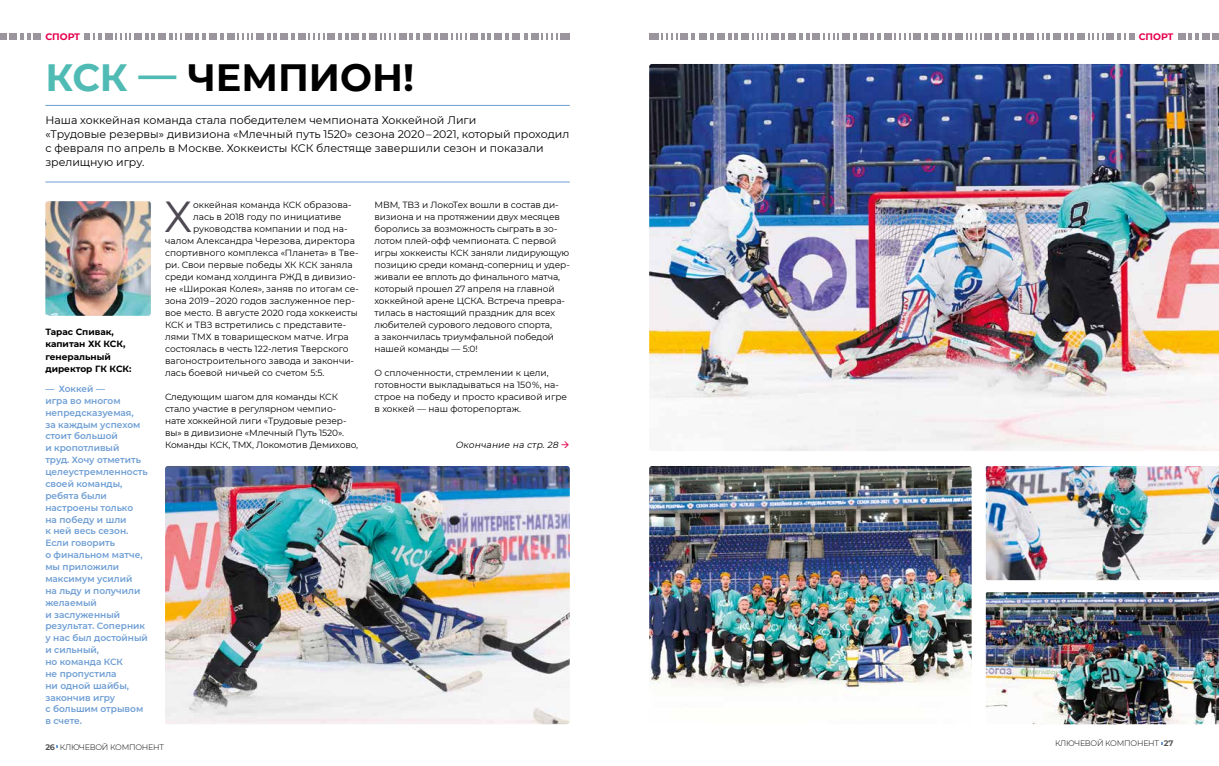
<style>
.page{position:relative;width:1219px;height:766px;background:#fff}
.page>*{position:absolute;margin:0;border:0;box-sizing:border-box;transform-origin:0 0}
.t1{font:43.3px "Montserrat";color:#4d4852}
.t2{font:700 38px "Montserrat";color:#000}
.t3{font:11px/14px "Montserrat";color:#000}
.t4{font:700 9.4px "Montserrat";color:#e5004f}
.t5{font:9px/12px "Montserrat";letter-spacing:-.01em;color:#000}
.t6{font:600 9px/11.9px "Montserrat";color:#6e9ed4}
.t7{font:700 9px/12.3px "Montserrat";color:#000}
.t8{font:italic 9px "Montserrat";color:#000}
.t9{font:300 8px "Montserrat";letter-spacing:-.03em;color:#000}
.s1{color:#50bbb4}
.s2{color:#e5004f}
.s3{font-weight:700;color:#565655}
</style>
<div class="page">
<div style="left:33px;top:33px;width:8px;height:7px;background:#9b969d"></div>
<div style="left:9px;top:33px;width:8px;height:7px;background:#9b969d"></div>
<svg style="left:20px;top:33px;width:11px;height:7px"></svg>
<div style="left:0;top:33px;width:6px;height:7px;background:#9b969d"></div>
<div style="left:209px;top:33px;width:8px;height:7px;background:#9b969d"></div>
<div style="left:185px;top:33px;width:8px;height:7px;background:#9b969d"></div>
<svg style="left:195px;top:33px;width:11px;height:7px"></svg>
<div style="left:84px;top:33px;width:6px;height:7px;background:#9b969d"></div>
<svg style="left:169px;top:33px;width:13px;height:7px"></svg>
<div style="left:280px;top:33px;width:8px;height:7px;background:#9b969d"></div>
<div style="left:256px;top:33px;width:8px;height:7px;background:#9b969d"></div>
<div style="left:227px;top:33px;width:7px;height:7px;background:#9b969d"></div>
<svg style="left:267px;top:33px;width:10px;height:7px"></svg>
<svg style="left:220px;top:33px;width:4px;height:7px"></svg>
<svg style="left:237px;top:33px;width:16px;height:7px"></svg>
<div style="left:158px;top:33px;width:8px;height:7px;background:#9b969d"></div>
<div style="left:134px;top:33px;width:8px;height:7px;background:#9b969d"></div>
<div style="left:105px;top:33px;width:7px;height:7px;background:#9b969d"></div>
<svg style="left:145px;top:33px;width:10px;height:7px"></svg>
<svg style="left:93px;top:33px;width:9px;height:7px"></svg>
<svg style="left:115px;top:33px;width:16px;height:7px"></svg>
<div style="left:351px;top:33px;width:8px;height:7px;background:#9b969d"></div>
<div style="left:327px;top:33px;width:8px;height:7px;background:#9b969d"></div>
<div style="left:298px;top:33px;width:8px;height:7px;background:#9b969d"></div>
<svg style="left:338px;top:33px;width:11px;height:7px"></svg>
<svg style="left:291px;top:33px;width:4px;height:7px"></svg>
<svg style="left:308px;top:33px;width:17px;height:7px"></svg>
<div style="left:423px;top:33px;width:8px;height:7px;background:#9b969d"></div>
<div style="left:399px;top:33px;width:7px;height:7px;background:#9b969d"></div>
<div style="left:369px;top:33px;width:8px;height:7px;background:#9b969d"></div>
<svg style="left:409px;top:33px;width:11px;height:7px"></svg>
<svg style="left:362px;top:33px;width:4px;height:7px"></svg>
<svg style="left:380px;top:33px;width:16px;height:7px"></svg>
<div style="left:494px;top:33px;width:8px;height:7px;background:#9b969d"></div>
<div style="left:470px;top:33px;width:8px;height:7px;background:#9b969d"></div>
<div style="left:440px;top:33px;width:8px;height:7px;background:#9b969d"></div>
<svg style="left:481px;top:33px;width:10px;height:7px"></svg>
<svg style="left:434px;top:33px;width:4px;height:7px"></svg>
<svg style="left:451px;top:33px;width:16px;height:7px"></svg>
<div style="left:560px;top:33px;width:10px;height:7px;background:#9b969d"></div>
<div style="left:531px;top:33px;width:8px;height:7px;background:#9b969d"></div>
<svg style="left:524px;top:33px;width:4px;height:7px"></svg>
<svg style="left:541px;top:33px;width:17px;height:7px"></svg>
<div style="left:512px;top:33px;width:8px;height:7px;background:#9b969d"></div>
<svg style="left:505px;top:33px;width:4px;height:7px"></svg>
<div style="left:1178px;top:33px;width:8px;height:7px;background:#9b969d"></div>
<div style="left:1202px;top:33px;width:8px;height:7px;background:#9b969d"></div>
<svg style="left:1188px;top:33px;width:11px;height:7px"></svg>
<div style="left:1212px;top:33px;width:7px;height:7px;background:#9b969d"></div>
<div style="left:1002px;top:33px;width:8px;height:7px;background:#9b969d"></div>
<div style="left:1026px;top:33px;width:8px;height:7px;background:#9b969d"></div>
<svg style="left:1013px;top:33px;width:11px;height:7px"></svg>
<div style="left:1128px;top:33px;width:6px;height:7px;background:#9b969d"></div>
<svg style="left:1037px;top:33px;width:13px;height:7px"></svg>
<div style="left:931px;top:33px;width:8px;height:7px;background:#9b969d"></div>
<div style="left:955px;top:33px;width:8px;height:7px;background:#9b969d"></div>
<div style="left:984px;top:33px;width:8px;height:7px;background:#9b969d"></div>
<svg style="left:942px;top:33px;width:10px;height:7px"></svg>
<svg style="left:995px;top:33px;width:4px;height:7px"></svg>
<svg style="left:966px;top:33px;width:16px;height:7px"></svg>
<div style="left:1053px;top:33px;width:8px;height:7px;background:#9b969d"></div>
<div style="left:1077px;top:33px;width:8px;height:7px;background:#9b969d"></div>
<div style="left:1106px;top:33px;width:8px;height:7px;background:#9b969d"></div>
<svg style="left:1064px;top:33px;width:10px;height:7px"></svg>
<svg style="left:1117px;top:33px;width:9px;height:7px"></svg>
<svg style="left:1088px;top:33px;width:16px;height:7px"></svg>
<div style="left:860px;top:33px;width:8px;height:7px;background:#9b969d"></div>
<div style="left:884px;top:33px;width:8px;height:7px;background:#9b969d"></div>
<div style="left:913px;top:33px;width:8px;height:7px;background:#9b969d"></div>
<svg style="left:870px;top:33px;width:11px;height:7px"></svg>
<svg style="left:924px;top:33px;width:4px;height:7px"></svg>
<svg style="left:894px;top:33px;width:16px;height:7px"></svg>
<div style="left:788px;top:33px;width:8px;height:7px;background:#9b969d"></div>
<div style="left:812px;top:33px;width:8px;height:7px;background:#9b969d"></div>
<div style="left:842px;top:33px;width:8px;height:7px;background:#9b969d"></div>
<svg style="left:799px;top:33px;width:11px;height:7px"></svg>
<svg style="left:853px;top:33px;width:3px;height:7px"></svg>
<svg style="left:823px;top:33px;width:16px;height:7px"></svg>
<div style="left:717px;top:33px;width:8px;height:7px;background:#9b969d"></div>
<div style="left:741px;top:33px;width:8px;height:7px;background:#9b969d"></div>
<div style="left:771px;top:33px;width:7px;height:7px;background:#9b969d"></div>
<svg style="left:728px;top:33px;width:10px;height:7px"></svg>
<svg style="left:781px;top:33px;width:4px;height:7px"></svg>
<svg style="left:752px;top:33px;width:16px;height:7px"></svg>
<div style="left:649px;top:33px;width:10px;height:7px;background:#9b969d"></div>
<div style="left:680px;top:33px;width:8px;height:7px;background:#9b969d"></div>
<svg style="left:691px;top:33px;width:4px;height:7px"></svg>
<svg style="left:661px;top:33px;width:16px;height:7px"></svg>
<div style="left:699px;top:33px;width:8px;height:7px;background:#9b969d"></div>
<svg style="left:710px;top:33px;width:4px;height:7px"></svg>
<hr style="left:45px;top:181px;width:525px;height:1px;background:#6e9ed4">
<hr style="left:45px;top:105px;width:525px;height:1px;background:#6e9ed4">
<img style="left:45px;top:201px;width:106px;height:115px">
<img style="left:165px;top:466px;width:405px;height:258px">
<img style="left:649px;top:466px;width:323px;height:224px">
<img style="left:986px;top:466px;width:233px;height:114px">
<img style="left:986px;top:592px;width:233px;height:132px">
<img style="left:649px;top:64px;width:570px;height:387px">
<p class="t4" style="left:45px;top:30px;width:36px">СПОРТ</p>
<p class="t4" style="left:1139px;top:30px;width:36px">СПОРТ</p>
<h2 class="t2" style="left:45px;top:50px;width:370px"><span class="s1">КСК —</span> ЧЕМПИОН!</h2>
<p class="t3" style="left:45px;top:113px;width:526px">Наша хоккейная команда стала победителем чемпионата Хоккейной Лиги<br>«Трудовые резервы» дивизиона «Млечный путь 1520» сезона 2020 – 2021, который проходил с февраля по апрель в Москве. Хоккеисты КСК блестяще завершили сезон и показали зрелищную игру.</p>
<h1 class="t1" style="left:164px;top:187px;width:30px">Х</h1>
<p class="t5" style="left:193px;top:198px;width:160px">оккейная команда КСК образова-</p>
<p class="t5" style="left:374px;top:198px;width:197px">МВМ, ТВЗ и ЛокоТех вошли в состав ди&shy;визиона и на протяжении двух месяцев боролись за возможность сыграть в зо&shy;лотом плей-офф чемпионата. С первой игры хоккеисты КСК заняли лидирующую позицию среди команд-соперниц и удер&shy;живали ее вплоть до финального матча, который прошел 27 апреля на главной хоккейной арене ЦСКА. Встреча превра&shy;тилась в настоящий праздник для всех любителей сурового ледового спорта,<br>а закончилась триумфальной победой нашей команды — 5:0!</p>
<p class="t5" style="left:374px;top:366px;width:194px">О сплоченности, стремлении к цели, готовности выкладываться на 150 %, на&shy;строе на победу и просто красивой игре в хоккей — наш фоторепортаж.</p>
<p class="t8" style="left:455px;top:438px;width:116px">Окончание на стр. 28 <span class="s2">→</span></p>
<p class="t5" style="left:193px;top:210px;width:150px">лась в 2018 году по инициативе</p>
<p class="t5" style="left:193px;top:222px;width:156px">руководства компании и под на-</p>
<p class="t5" style="left:165px;top:234px;width:191px">чалом Александра Черезова, директора</p>
<p class="t5" style="left:165px;top:246px;width:195px">спортивного комплекса «Планета» в Тве-</p>
<p class="t5" style="left:165px;top:258px;width:189px">ри. Свои первые победы ХК КСК заняла</p>
<p class="t5" style="left:165px;top:270px;width:192px">среди команд холдинга РЖД в дивизио-</p>
<p class="t5" style="left:165px;top:282px;width:195px">не «Широкая Колея», заняв по итогам се-</p>
<p class="t5" style="left:165px;top:294px;width:191px">зона 2019 – 2020 годов заслуженное пер-</p>
<p class="t5" style="left:165px;top:306px;width:194px">вое место. В августе 2020 года хоккеисты</p>
<p class="t5" style="left:165px;top:318px;width:183px">КСК и ТВЗ встретились с представите-</p>
<p class="t5" style="left:165px;top:330px;width:185px">лями ТМХ в товарищеском матче. Игра</p>
<p class="t5" style="left:165px;top:342px;width:185px">состоялась в честь 122‑летия Тверского</p>
<p class="t5" style="left:165px;top:354px;width:190px">вагоностроительного завода и закончи-</p>
<p class="t5" style="left:165px;top:366px;width:161px">лась боевой ничьей со счетом 5:5.</p>
<p class="t5" style="left:165px;top:390px;width:195px">Следующим шагом для команды КСК стало участие в регулярном чемпио&shy;нате хоккейной лиги «Трудовые резер&shy;вы» в дивизионе «Млечный Путь 1520».<br>Команды КСК, ТМХ, Локомотив Демихово,</p>
<p class="t7" style="left:45px;top:325px;width:88px">Тарас Спивак, капитан ХК КСК, генеральный директор ГК КСК:</p>
<p class="t6" style="left:45px;top:382px;width:104px">— Хоккей —<br>игра во многом непредсказуемая,<br>за каждым успехом стоит большой<br>и кропотливый<br>труд. Хочу отметить целеустремленность своей команды, ребята были настроены только<br>на победу и шли<br>к ней весь сезон.<br>Если говорить<br>о финальном матче, мы приложили максимум усилий<br>на льду и получили желаемый<br>и заслуженный результат. Соперник у нас был достойный и сильный,<br>но команда КСК<br>не пропустила<br>ни одной шайбы, закончив игру<br>с большим отрывом в счете.</p>
<p class="t9" style="left:45px;top:741px;width:120px"><span class="s3">26</span> КЛЮЧЕВОЙ КОМПОНЕНТ</p>
<p class="t9" style="left:1055px;top:737px;width:120px">КЛЮЧЕВОЙ КОМПОНЕНТ <span class="s3">27</span></p>
</div>
